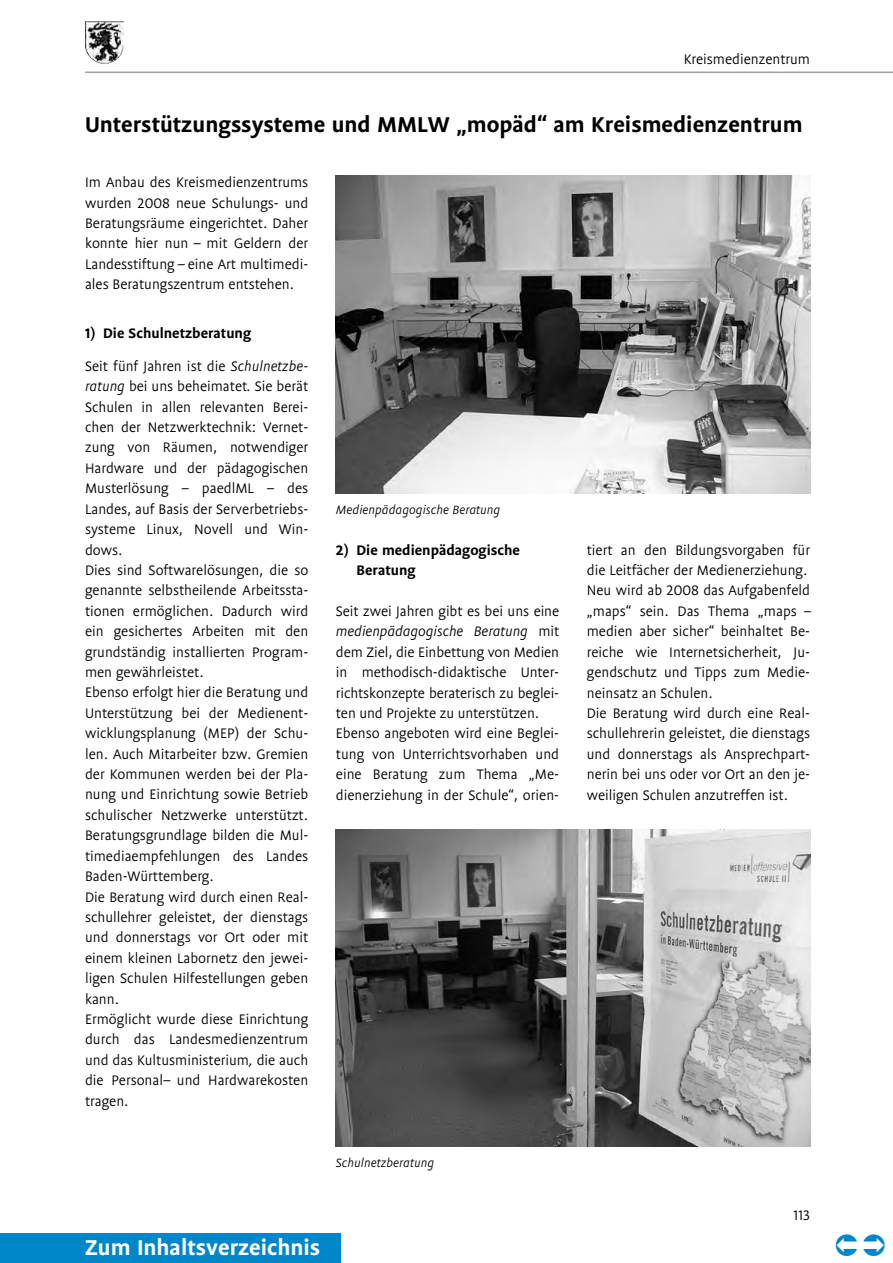
<style>
.page{position:relative;width:893px;height:1263px;background:#fff}
.page>*{position:absolute;margin:0;border:0;box-sizing:border-box;transform-origin:0 0}
.Überschr__3-sp{font:700 24px "Flex";color:#000}
.t1{font:700 24px "Flex";color:#fff}
.Grundschrift_10_3{font:15.45px/20.4px "Flex";color:#000;text-align:justify}
.Überschrift_Text{font:700 15.45px/20.4px "Flex";color:#000}
.Bildunteschrift_9{font:italic 13.5px "Flex";color:#000}
.s1{font-style:italic}
</style>
<div class="page">
<img style="left:85px;top:21px;width:7px;height:38px">
<hr style="left:85px;top:72px;width:808px;height:1px;background:#9c9e9f">
<div style="left:0;top:1233px;width:340px;height:30px;background:#0086cb"></div>
<img style="left:336px;top:829px;width:474px;height:318px">
<img style="left:336px;top:175px;width:474px;height:318px">
<p class="Grundschrift_10_3" style="left:684px;top:49px;width:128px">Kreismedienzentrum</p>
<p class="Überschr__3-sp" style="left:85px;top:111px;width:719px">Unterstützungssysteme und MMLW „mopäd“ am Kreismedienzentrum</p>
<p class="Grundschrift_10_3" style="left:85px;top:172px;width:225px">Im Anbau des Kreismedienzentrums wurden 2008 neue Schulungs- und Beratungsräume eingerichtet. Daher konnte hier nun – mit Geldern der Landesstiftung – eine Art multimedi&shy;ales Beratungszentrum entstehen.</p>
<p class="Überschrift_Text" style="left:85px;top:323px;width:168px">1) Die Schulnetzberatung</p>
<p class="Grundschrift_10_3" style="left:85px;top:356px;width:225px;text-align:left">Seit fünf Jahren ist die <span class="s1">Schulnetzbe&shy;ratung</span> bei uns beheimatet<span class="s1">.</span> Sie berät<br>Schulen in allen relevanten Berei&shy;chen der Netzwerktechnik: Vernet&shy;zung von Räumen, notwendiger<br>Hardware und der pädagogischen<br>Musterlösung – paedlML – des<br>Landes, auf Basis der Serverbetriebs&shy;systeme Linux, Novell und Win&shy;dows.</p>
<p class="Grundschrift_10_3" style="left:85px;top:560px;width:225px">Dies sind Softwarelösungen, die so genannte selbstheilende Arbeitssta&shy;tionen ermöglichen. Dadurch wird ein gesichertes Arbeiten mit den grundständig installierten Program&shy;men gewährleistet.</p>
<p class="Grundschrift_10_3" style="left:85px;top:682px;width:225px">Ebenso erfolgt hier die Beratung und Unterstützung bei der Medienent&shy;wicklungsplanung (MEP) der Schu&shy;len. Auch Mitarbeiter bzw. Gremien der Kommunen werden bei der Pla&shy;nung und Einrichtung sowie Betrieb schulischer Netzwerke unterstützt.<br>Beratungsgrundlage bilden die Mul&shy;timediaempfehlungen des Landes Baden-Württemberg.</p>
<p class="Grundschrift_10_3" style="left:85px;top:887px;width:225px">Die Beratung wird durch einen Real&shy;schullehrer geleistet, der dienstags und donnerstags vor Ort oder mit einem kleinen Labornetz den jewei&shy;ligen Schulen Hilfestellungen geben kann.</p>
<p class="Grundschrift_10_3" style="left:85px;top:1009px;width:225px">Ermöglicht wurde diese Einrichtung durch das Landesmedienzentrum und das Kultusministerium<span class="s1">,</span> die auch die Personal– und Hardwarekosten tragen.</p>
<p class="Bildunteschrift_9" style="left:336px;top:502px;width:166px">Medienpädagogische Beratung</p>
<p class="Überschrift_Text" style="left:357px;top:539px;width:165px;text-indent:-21px">2) Die medienpädagogische<br>Beratung</p>
<p class="Grundschrift_10_3" style="left:336px;top:601px;width:225px">Seit zwei Jahren gibt es bei uns eine <span class="s1">medienpädagogische Beratung</span> mit dem Ziel, die Einbettung von Medien in methodisch-didaktische Unter&shy;richtskonzepte beraterisch zu beglei&shy;ten und Projekte zu unterstützen.</p>
<p class="Grundschrift_10_3" style="left:336px;top:723px;width:225px">Ebenso angeboten wird eine Beglei&shy;tung von Unterrichtsvorhaben und eine Beratung zum Thema „Me&shy;dienerziehung in der Schule“, orien-</p>
<p class="Bildunteschrift_9" style="left:336px;top:1156px;width:100px">Schulnetzberatung</p>
<h1 class="t1" style="left:85px;top:1233px;width:237px">Zum Inhaltsverzeichnis</h1>
<p class="Grundschrift_10_3" style="left:587px;top:540px;width:225px">tiert an den Bildungsvorgaben für die Leitfächer der Medienerziehung.</p>
<p class="Grundschrift_10_3" style="left:587px;top:580px;width:226px">Neu wird ab 2008 das Aufgabenfeld „maps“ sein. Das Thema „maps – medien aber sicher“ beinhaltet Be&shy;reiche wie Internetsicherheit, Ju&shy;gendschutz und Tipps zum Medie&shy;neinsatz an Schulen.</p>
<p class="Grundschrift_10_3" style="left:587px;top:703px;width:225px">Die Beratung wird durch eine Real&shy;schullehrerin geleistet, die dienstags und donnerstags als Ansprechpart&shy;nerin bei uns oder vor Ort an den je&shy;weiligen Schulen anzutreffen ist.</p>
<p class="Grundschrift_10_3" style="left:794px;top:1205px;width:18px">113</p>
</div>
